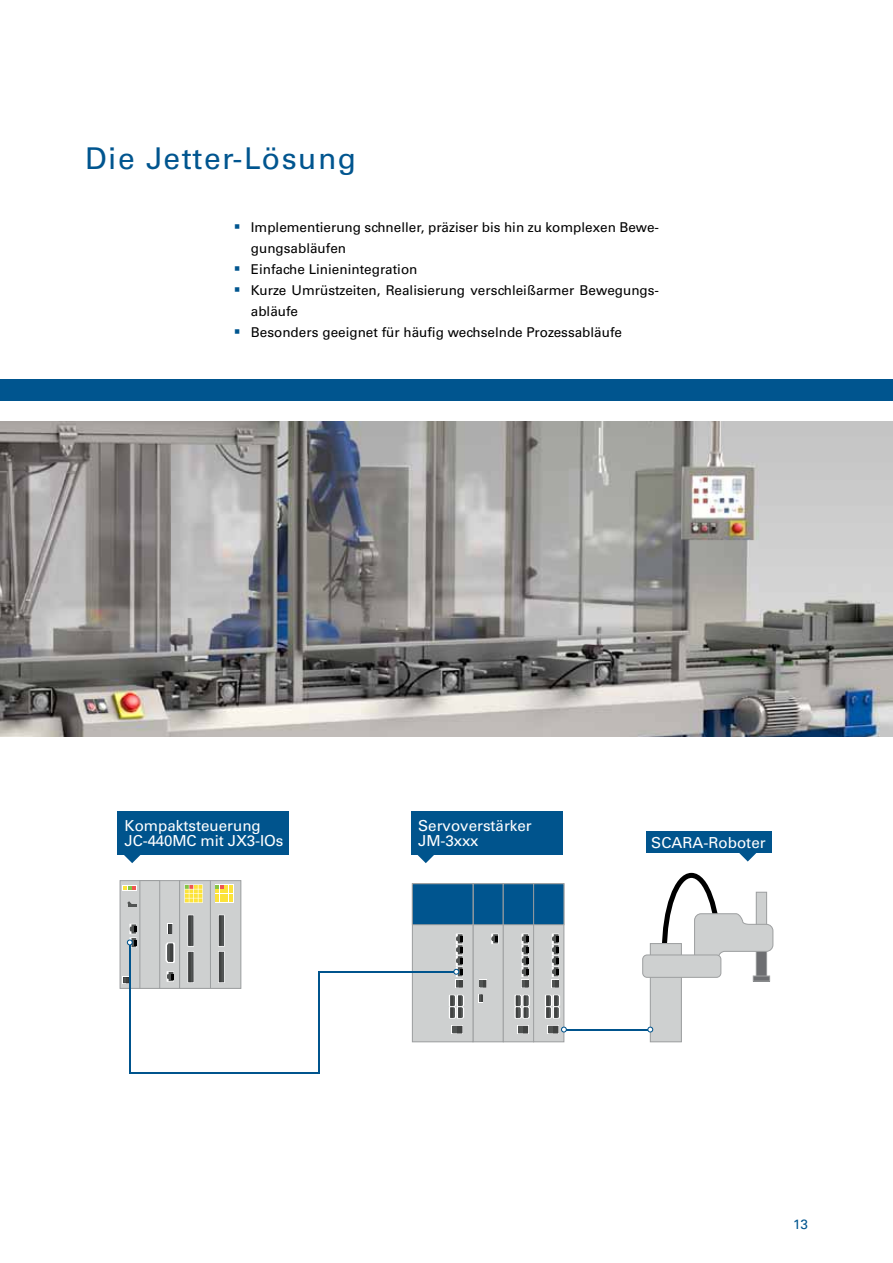
<style>
.page{position:relative;width:893px;height:1263px;background:#fff}
.page>*{position:absolute;margin:0;border:0;box-sizing:border-box;transform-origin:0 0}
.t1{font:30px "Univers LT Std";letter-spacing:.05em;color:#00558f}
.t2{font:15.15px/16px "Univers LT Std";color:#fff}
.t3{font:13.5px/21px "Univers LT Std";color:#000}
.t4{font:13.5px "Univers LT Std";color:#00558f}
</style>
<div class="page">
<div style="left:0;top:379px;width:893px;height:21px;background:#00558f"></div>
<img style="left:0;top:421px;width:893px;height:315px">
<div style="left:180px;top:880px;width:61px;height:108px;background:#ced0d0"></div>
<div style="left:179px;top:880px;width:62px;height:109px;border:1px solid #9c9fa0"></div>
<hr style="left:210px;top:880px;width:1px;height:108px;background:#9c9fa0">
<svg style="left:184px;top:884px;width:19px;height:19px"></svg>
<svg style="left:185px;top:885px;width:17px;height:17px"></svg>
<svg style="left:188px;top:915px;width:6px;height:68px"></svg>
<svg style="left:218px;top:915px;width:7px;height:31px"></svg>
<hr style="left:219px;top:915px;width:2px;height:31px;background:#000">
<svg style="left:218px;top:951px;width:7px;height:32px"></svg>
<svg style="left:221px;top:952px;width:3px;height:30px"></svg>
<hr style="left:219px;top:952px;width:2px;height:30px;background:#000">
<div style="left:215px;top:884px;width:18px;height:19px;background:#fff"></div>
<svg style="left:215px;top:885px;width:18px;height:17px"></svg>
<div style="left:140px;top:880px;width:40px;height:108px;background:#ced0d0"></div>
<div style="left:139px;top:880px;width:41px;height:109px;border:1px solid #9c9fa0"></div>
<div style="left:120px;top:880px;width:40px;height:108px;background:#ced0d0"></div>
<div style="left:120px;top:880px;width:40px;height:109px;border:1px solid #9c9fa0"></div>
<div style="left:168px;top:924px;width:5px;height:10px;background:#b6b7b8"></div>
<svg style="left:168px;top:924px;width:4px;height:10px"></svg>
<hr style="left:139px;top:880px;width:1px;height:109px;background:#9c9fa0">
<svg style="left:167px;top:971px;width:7px;height:11px"></svg>
<svg style="left:167px;top:972px;width:6px;height:9px"></svg>
<svg style="left:129px;top:937px;width:8px;height:11px"></svg>
<div style="left:123px;top:885px;width:14px;height:5px;background:#fff"></div>
<svg style="left:123px;top:886px;width:13px;height:4px"></svg>
<svg style="left:127px;top:901px;width:10px;height:6px"></svg>
<svg style="left:123px;top:976px;width:6px;height:8px"></svg>
<svg style="left:123px;top:977px;width:6px;height:6px"></svg>
<svg style="left:165px;top:942px;width:10px;height:21px"></svg>
<hr style="left:170px;top:943px;width:3px;height:19px;background:#000">
<div style="left:118px;top:811px;width:171px;height:43px;background:#00548d"></div>
<svg style="left:124px;top:854px;width:17px;height:9px"></svg>
<div style="left:411px;top:811px;width:151px;height:43px;background:#00548d"></div>
<svg style="left:417px;top:854px;width:17px;height:9px"></svg>
<div style="left:473px;top:884px;width:30px;height:158px;background:#ced0d0"></div>
<div style="left:473px;top:883px;width:31px;height:159px;border:1px solid #9d9fa0"></div>
<div style="left:473px;top:884px;width:30px;height:41px;background:#00558f"></div>
<div style="left:473px;top:883px;width:31px;height:42px;border:1px solid #9d9fa0"></div>
<svg style="left:491px;top:933px;width:7px;height:11px"></svg>
<svg style="left:492px;top:934px;width:6px;height:9px"></svg>
<svg style="left:479px;top:979px;width:8px;height:9px"></svg>
<svg style="left:479px;top:980px;width:7px;height:7px"></svg>
<svg style="left:479px;top:994px;width:4px;height:8px"></svg>
<div style="left:503px;top:884px;width:31px;height:158px;background:#ced0d0"></div>
<div style="left:503px;top:883px;width:31px;height:159px;border:1px solid #9d9fa0"></div>
<div style="left:503px;top:884px;width:31px;height:41px;background:#00558f"></div>
<div style="left:503px;top:883px;width:31px;height:42px;border:1px solid #9d9fa0"></div>
<svg style="left:514px;top:995px;width:16px;height:23px"></svg>
<svg style="left:521px;top:933px;width:8px;height:11px"></svg>
<svg style="left:521px;top:944px;width:8px;height:11px"></svg>
<svg style="left:521px;top:955px;width:8px;height:11px"></svg>
<svg style="left:521px;top:966px;width:8px;height:11px"></svg>
<svg style="left:521px;top:979px;width:8px;height:9px"></svg>
<svg style="left:522px;top:934px;width:6px;height:53px"></svg>
<svg style="left:517px;top:1025px;width:12px;height:9px"></svg>
<svg style="left:518px;top:1026px;width:10px;height:7px"></svg>
<div style="left:534px;top:884px;width:30px;height:158px;background:#ced0d0"></div>
<div style="left:533px;top:883px;width:31px;height:159px;border:1px solid #9d9fa0"></div>
<div style="left:534px;top:884px;width:30px;height:41px;background:#00558f"></div>
<div style="left:533px;top:883px;width:31px;height:42px;border:1px solid #9d9fa0"></div>
<svg style="left:545px;top:995px;width:15px;height:23px"></svg>
<div style="left:552px;top:933px;width:7px;height:11px;background:#e2e3e3"></div>
<svg style="left:551px;top:979px;width:8px;height:9px"></svg>
<svg style="left:552px;top:934px;width:7px;height:53px"></svg>
<svg style="left:547px;top:1025px;width:12px;height:9px"></svg>
<div style="left:412px;top:884px;width:61px;height:158px;background:#ced0d0"></div>
<div style="left:412px;top:883px;width:61px;height:159px;border:1px solid #9d9fa0"></div>
<div style="left:412px;top:884px;width:61px;height:41px;background:#00558f"></div>
<div style="left:412px;top:883px;width:61px;height:42px;border:1px solid #9d9fa0"></div>
<svg style="left:449px;top:995px;width:15px;height:23px"></svg>
<div style="left:456px;top:933px;width:7px;height:11px;background:#e2e3e3"></div>
<svg style="left:451px;top:1025px;width:12px;height:9px"></svg>
<svg style="left:452px;top:1026px;width:10px;height:7px"></svg>
<hr style="left:129px;top:942px;width:1px;height:131px;background:#00548d">
<hr style="left:318px;top:971px;width:2px;height:102px;background:#00548d">
<svg style="left:127px;top:924px;width:9px;height:23px"></svg>
<hr style="left:318px;top:971px;width:138px;height:1px;background:#00548d">
<hr style="left:564px;top:1029px;width:88px;height:1px;background:#00548d">
<hr style="left:129px;top:1072px;width:191px;height:2px;background:#00548d">
<svg style="left:453px;top:934px;width:10px;height:53px"></svg>
<svg style="left:548px;top:1026px;width:19px;height:7px"></svg>
<div style="left:756px;top:944px;width:11px;height:34px;background:#6d6e71"></div>
<div style="left:756px;top:944px;width:11px;height:35px;border:1px solid #9d9fa0"></div>
<div style="left:753px;top:976px;width:17px;height:5px;background:#6d6e71"></div>
<div style="left:753px;top:975px;width:17px;height:6px;border:1px solid #9d9fa0"></div>
<svg style="left:662px;top:872px;width:112px;height:93px"></svg>
<div style="left:650px;top:943px;width:31px;height:99px;background:#ced0d0"></div>
<div style="left:650px;top:943px;width:32px;height:99px;border:1px solid #9d9fa0"></div>
<div style="left:643px;top:955px;width:78px;height:22px;background:#ced0d0;border-radius:4px"></div>
<div style="left:642px;top:954px;width:79px;height:24px;border:1px solid #9d9fa0;border-radius:4px"></div>
<svg style="left:647px;top:1026px;width:6px;height:6px"></svg>
<div style="left:646px;top:831px;width:125px;height:22px;background:#00548d"></div>
<svg style="left:739px;top:853px;width:17px;height:8px"></svg>
<h1 class="t1" style="left:85px;top:141px;width:273px">Die Jetter-Lösung</h1>
<p class="t3" style="left:251px;top:217px;width:410px">Implementierung schneller, präziser bis hin zu komplexen Bewe&shy;gungsabläufen<br>Einfache Linienintegration<br>Kurze Umrüstzeiten, Realisierung verschleißarmer Bewegungs&shy;abläufe<br>Besonders geeignet für häufig wechselnde Prozessabläufe</p>
<p class="t2" style="left:125px;top:817px;width:160px">Kompaktsteuerung<br>JC-440MC mit JX3-IOs</p>
<p class="t2" style="left:418px;top:817px;width:115px">Servoverstärker<br>JM-3xxx</p>
<p class="t2" style="left:651px;top:835px;width:116px">SCARA-Roboter</p>
<p class="t4" style="left:793px;top:1216px;width:16px">13</p>
</div>
